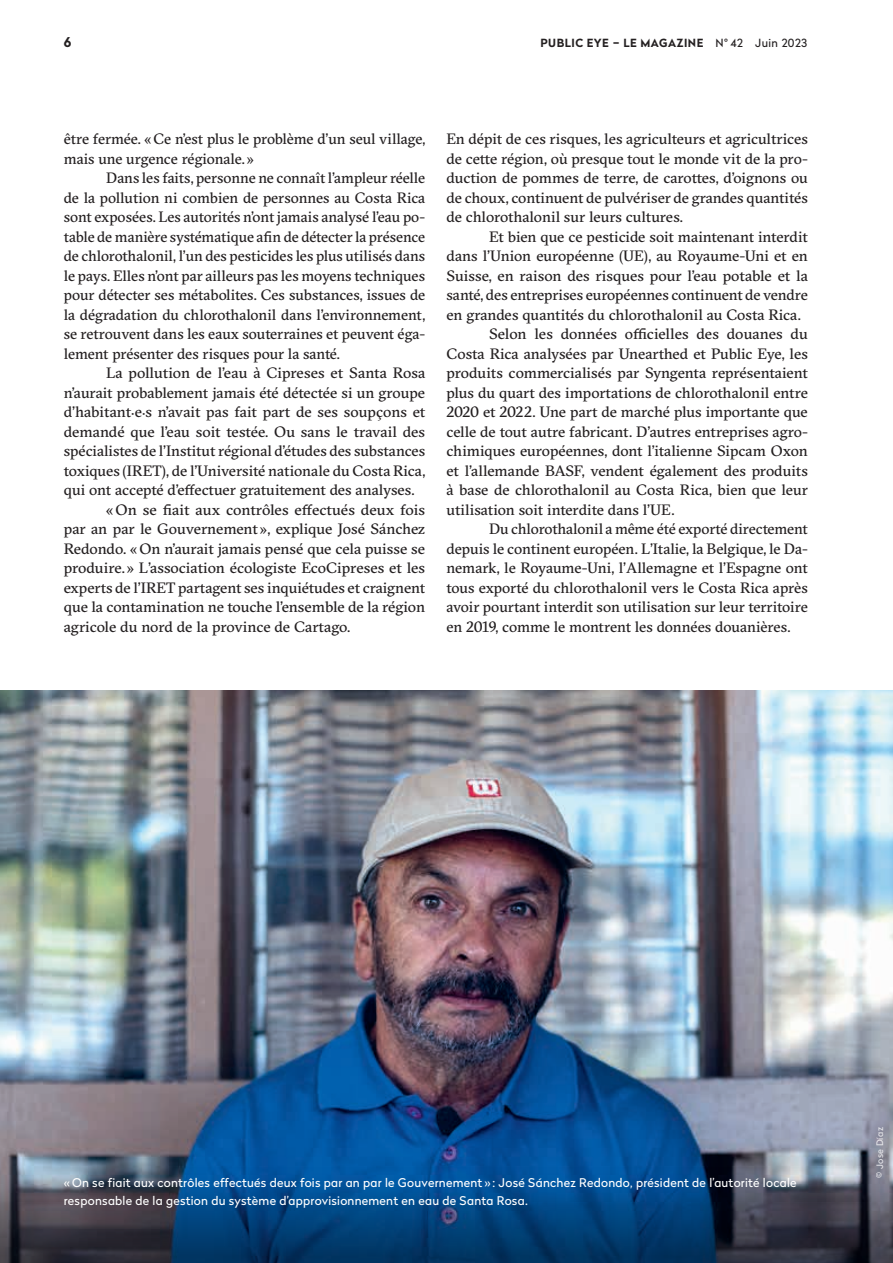
<style>
.page{position:relative;width:893px;height:1263px;background:#fff}
.page>*{position:absolute;margin:0;border:0;box-sizing:border-box;transform-origin:0 0}
.t1{font:15px/19.5px "GT Sectra";color:#231f20;text-align:justify}
.t2{font:15px "GT Sectra";color:#231f20;scale:1.04 1}
.t3{font:700 13.5px "Radikal";color:#231f20}
.t4{font:12px/17.7px "Radikal";letter-spacing:.02em;color:#fff}
.t5{font:700 11.25px "Radikal";letter-spacing:.045em;color:#231f20}
.t6{font:9px "Radikal";letter-spacing:.03em;color:#fff}
.s1{font-weight:400}
</style>
<div class="page">
<img style="left:0;top:690px;width:893px;height:452px">
<svg style="left:0;top:1142px;width:893px;height:121px;background:#204a74"></svg>
<p class="t3" style="left:64px;top:32px;width:9px">6</p>
<p class="t5" style="left:540px;top:35px;width:268px">PUBLIC EYE – LE MAGAZINE <span class="s1">N° 42 Juin 2023</span></p>
<p class="t1" style="left:64px;top:129px;width:363px">être fermée. «Ce n’est plus le problème d’un seul village, mais une urgence régionale. »</p>
<p class="t1" style="left:64px;top:168px;width:363px;text-indent:43px">Dans les faits, personne ne connaît l’ampleur réelle de la pollution ni combien de personnes au Costa Rica sont exposées. Les autorités n’ont jamais analysé l’eau po&shy;table de manière systématique afin de détecter la présence de chlorothalonil, l’un des pesticides les plus utilisés dans le pays. Elles n’ont par ailleurs pas les moyens techniques pour détecter ses métabolites. Ces substances, issues de la dégradation du chlorothalonil dans l’environnement, se retrouvent dans les eaux souterraines et peuvent éga&shy;lement présenter des risques pour la santé.</p>
<p class="t1" style="left:106px;top:363px;width:320px">La pollution de l’eau à Cipreses et Santa Rosa</p>
<p class="t1" style="left:64px;top:383px;width:363px">n’aurait probablement jamais été détectée si un groupe</p>
<p class="t1" style="left:64px;top:402px;width:363px">d’habitant∙e∙s n’avait pas fait part de ses soupçons et</p>
<p class="t1" style="left:64px;top:422px;width:363px">demandé que l’eau soit testée. Ou sans le travail des</p>
<p class="t1" style="left:64px;top:441px;width:363px">spécialistes de l’Institut régional d’études des substances</p>
<p class="t1" style="left:64px;top:461px;width:363px">toxiques (IRET), de l’Université nationale du Costa Rica,</p>
<p class="t1" style="left:64px;top:480px;width:352px">qui ont accepté d’effectuer gratuitement des analyses.</p>
<p class="t2" style="left:106px;top:500px;width:308px">«On se fiait aux contrôles effectués deux fois</p>
<p class="t1" style="left:64px;top:519px;width:363px">par an par le Gouvernement », explique José Sánchez</p>
<p class="t1" style="left:64px;top:539px;width:363px">Redondo. «On n’aurait jamais pensé que cela puisse se</p>
<p class="t1" style="left:64px;top:558px;width:363px">produire. » L’association écologiste EcoCipreses et les</p>
<p class="t1" style="left:64px;top:578px;width:363px">experts de l’IRET partagent ses inquiétudes et craignent</p>
<p class="t1" style="left:64px;top:597px;width:363px">que la contamination ne touche l’ensemble de la région</p>
<p class="t1" style="left:64px;top:617px;width:288px">agricole du nord de la province de Cartago.</p>
<p class="t1" style="left:446px;top:129px;width:363px">En dépit de ces risques, les agriculteurs et agricultrices de cette région, où presque tout le monde vit de la pro&shy;duction de pommes de terre, de carottes, d’oignons ou de choux, continuent de pulvériser de grandes quantités de chlorothalonil sur leurs cultures.</p>
<p class="t1" style="left:489px;top:227px;width:320px">Et bien que ce pesticide soit maintenant interdit</p>
<p class="t1" style="left:446px;top:246px;width:363px">dans l’Union européenne (UE), au Royaume-Uni et en</p>
<p class="t1" style="left:446px;top:266px;width:363px">Suisse, en raison des risques pour l’eau potable et la</p>
<p class="t1" style="left:446px;top:285px;width:363px">santé, des entreprises européennes continuent de vendre</p>
<p class="t1" style="left:446px;top:305px;width:356px">en grandes quantités du chlorothalonil au Costa Rica.</p>
<p class="t1" style="left:489px;top:324px;width:320px">Selon les données officielles des douanes du</p>
<p class="t1" style="left:446px;top:344px;width:363px">Costa Rica analysées par Unearthed et Public Eye, les</p>
<p class="t1" style="left:446px;top:363px;width:363px">produits commercialisés par Syngenta représentaient</p>
<p class="t1" style="left:446px;top:383px;width:363px">plus du quart des importations de chlorothalonil entre</p>
<p class="t1" style="left:446px;top:402px;width:363px">2020 et 2022. Une part de marché plus importante que</p>
<p class="t1" style="left:446px;top:422px;width:363px">celle de tout autre fabricant. D’autres entreprises agro-</p>
<p class="t1" style="left:446px;top:441px;width:363px">chimiques européennes, dont l’italienne Sipcam Oxon</p>
<p class="t1" style="left:446px;top:461px;width:363px">et l’allemande BASF, vendent également des produits</p>
<p class="t1" style="left:446px;top:480px;width:363px">à base de chlorothalonil au Costa Rica, bien que leur</p>
<p class="t1" style="left:446px;top:500px;width:229px">utilisation soit interdite dans l’UE.</p>
<p class="t1" style="left:489px;top:519px;width:320px">Du chlorothalonil a même été exporté directement</p>
<p class="t1" style="left:446px;top:539px;width:363px">depuis le continent européen. L’Italie, la Belgique, le Da-</p>
<p class="t1" style="left:446px;top:558px;width:363px">nemark, le Royaume-Uni, l’Allemagne et l’Espagne ont</p>
<p class="t1" style="left:446px;top:578px;width:363px">tous exporté du chlorothalonil vers le Costa Rica après</p>
<p class="t1" style="left:446px;top:597px;width:363px">avoir pourtant interdit son utilisation sur leur territoire</p>
<p class="t1" style="left:446px;top:617px;width:345px">en 2019, comme le montrent les données douanières.</p>
<p class="t4" style="left:64px;top:1173px;width:734px">« On se fiait aux contrôles effectués deux fois par an par le Gouvernement » : José Sánchez Redondo, président de l’autorité locale responsable de la gestion du système d’approvisionnement en eau de Santa Rosa.</p>
<p class="t6" style="left:873px;top:1178px;width:52px;rotate:-90deg">© Jose Díaz</p>
</div>
